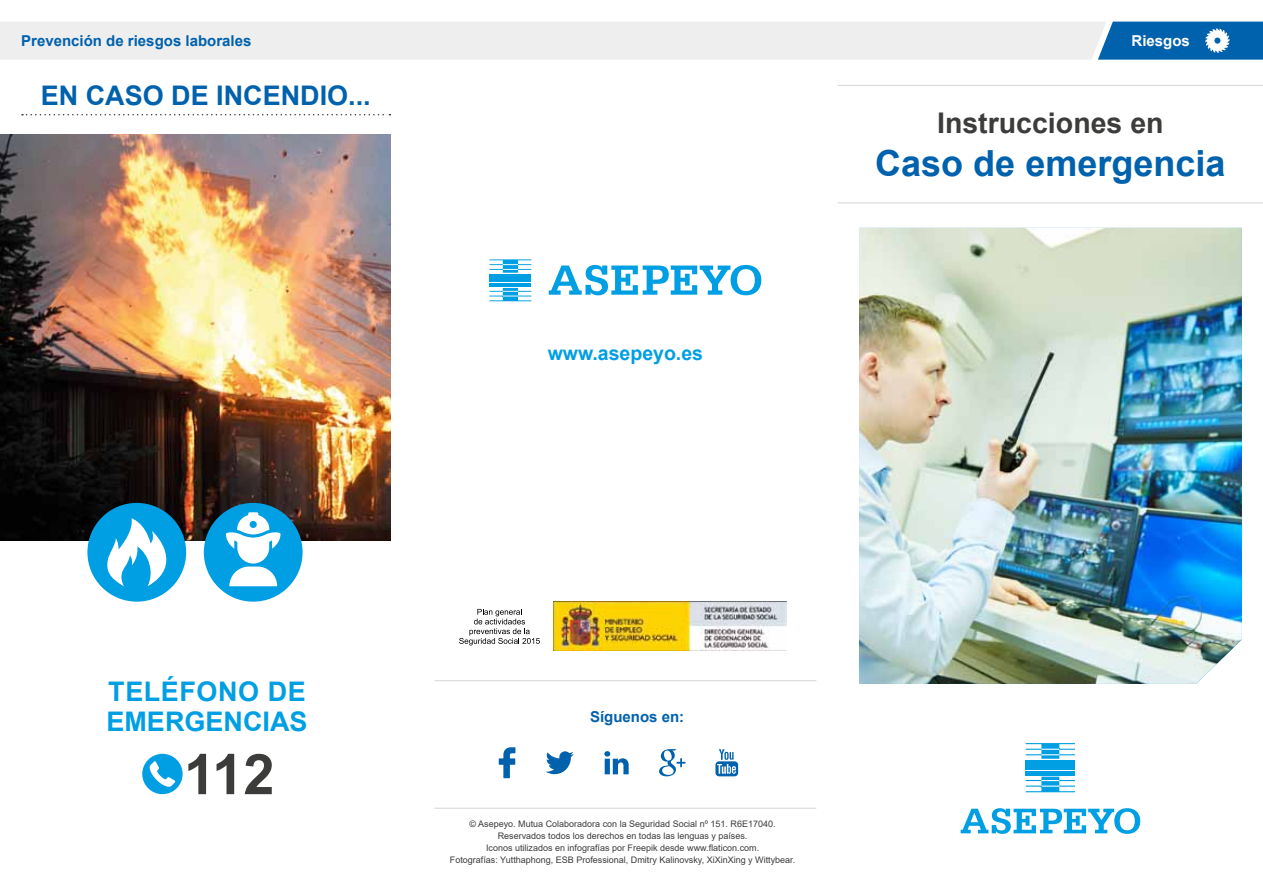
<style>
.page{position:relative;width:1263px;height:893px;background:#fff}
.page>*{position:absolute;margin:0;border:0;box-sizing:border-box;transform-origin:0 0}
.t1{font:700 36px "Arial";color:#0061ad}
.t2{font:700 28.5px "Arial";color:#3c3c3b}
.t3{font:700 27px/30px "Arial";color:#009fe3}
.t4{font:700 27px "Arial";color:#0061ad}
.t5{font:700 19.5px "Arial";color:#009fe3}
.t6{font:700 15px "Arial";color:#0061ad}
.t7{font:700 15px "Arial";color:#fff}
.t8{font:9px/12px "Arial";color:#3c3c3b;text-align:center}
</style>
<div class="page">
<svg style="left:0;top:22px;width:1263px;height:38px;background:#d2dee6"></svg>
<img style="left:859px;top:228px;width:383px;height:456px">
<hr style="left:838px;top:85px;width:425px;height:1px;background:#d5d5d5">
<hr style="left:838px;top:202px;width:425px;height:1px;background:#d5d5d5">
<svg style="left:1026px;top:777px;width:49px;height:15px"></svg>
<hr style="left:1026px;top:771px;width:49px;height:4px;background:#009fe3">
<div style="left:1026px;top:765px;width:49px;height:5px;background:#009fe3"></div>
<svg style="left:1026px;top:743px;width:49px;height:16px"></svg>
<hr style="left:1026px;top:760px;width:49px;height:4px;background:#009fe3">
<svg style="left:961px;top:808px;width:179px;height:26px"></svg>
<img style="left:553px;top:602px;width:233px;height:49px">
<svg style="left:459px;top:609px;width:81px;height:36px"></svg>
<svg style="left:546px;top:751px;width:28px;height:23px"></svg>
<svg style="left:604px;top:751px;width:25px;height:23px"></svg>
<svg style="left:659px;top:749px;width:26px;height:27px"></svg>
<svg style="left:715px;top:749px;width:23px;height:27px"></svg>
<svg style="left:499px;top:747px;width:16px;height:31px"></svg>
<hr style="left:435px;top:680px;width:381px;height:1px;background:#d5d5d5">
<hr style="left:435px;top:808px;width:381px;height:1px;background:#d5d5d5">
<hr style="left:489px;top:278px;width:42px;height:4px;background:#009fe3">
<svg style="left:489px;top:288px;width:42px;height:13px"></svg>
<svg style="left:489px;top:259px;width:42px;height:14px"></svg>
<hr style="left:489px;top:283px;width:42px;height:4px;background:#009fe3">
<hr style="left:489px;top:274px;width:42px;height:3px;background:#009fe3">
<svg style="left:549px;top:265px;width:212px;height:30px"></svg>
<svg style="left:22px;top:114px;width:368px;height:1px"></svg>
<img style="left:0;top:134px;width:390px;height:407px">
<div style="left:142px;top:754px;width:41px;height:40px;background:#009fe3;border-radius:50%"></div>
<svg style="left:150px;top:761px;width:25px;height:26px"></svg>
<svg style="left:188px;top:754px;width:84px;height:40px"></svg>
<div style="left:87px;top:503px;width:99px;height:99px;background:#009fe3;border-radius:50%"></div>
<div style="left:204px;top:503px;width:99px;height:99px;background:#009fe3;border-radius:50%"></div>
<svg style="left:107px;top:518px;width:77px;height:68px"></svg>
<svg style="left:226px;top:512px;width:55px;height:74px"></svg>
<h3 class="t6" style="left:21px;top:30px;width:232px">Prevención de riesgos laborales</h3>
<h3 class="t7" style="left:1131px;top:30px;width:60px">Riesgos</h3>
<h3 class="t4" style="left:41px;top:77px;width:332px">EN CASO DE INCENDIO...</h3>
<h3 class="t5" style="left:548px;top:339px;width:157px">www.asepeyo.es</h3>
<h2 class="t2" style="left:937px;top:102px;width:228px">Instrucciones en</h2>
<h1 class="t1" style="left:875px;top:138px;width:352px">Caso de emergencia</h1>
<h3 class="t3" style="left:106px;top:677px;width:203px">TELÉFONO DE<br>EMERGENCIAS</h3>
<h3 class="t6" style="left:590px;top:706px;width:96px">Síguenos en:</h3>
<p class="t8" style="left:450px;top:818px;width:347px">© Asepeyo. Mutua Colaboradora con la Seguridad Social nº 151. R6E17040.<br>Reservados todos los derechos en todas las lenguas y países.<br>Iconos utilizados en infografías por Freepik desde www.flaticon.com.<br>Fotografías: Yutthaphong, ESB Professional, Dmitry Kalinovsky, XiXinXing y Wittybear.</p>
</div>
